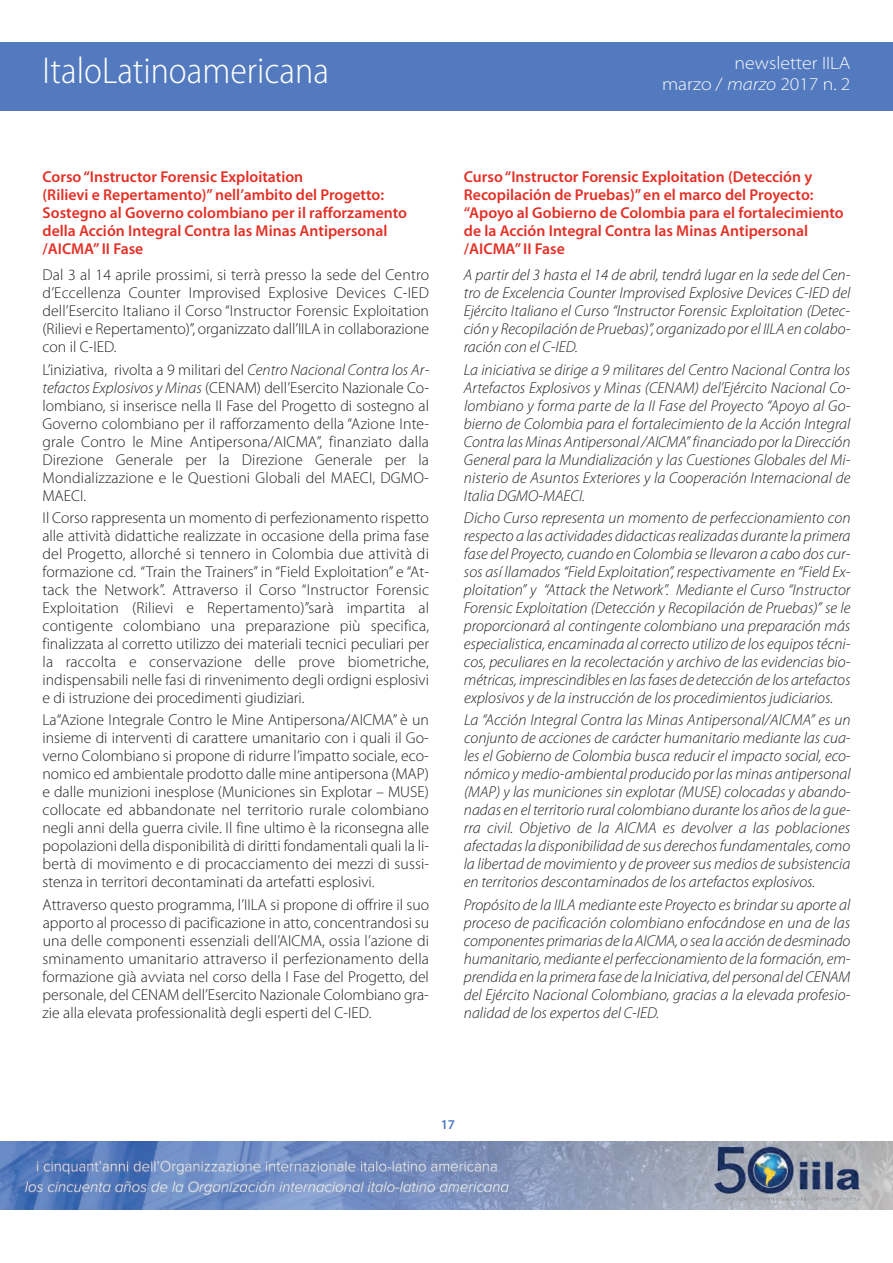
<style>
.page{position:relative;width:893px;height:1263px;background:#fff}
.page>*{position:absolute;margin:0;border:0;box-sizing:border-box;transform-origin:0 0}
.t1{font:300 semi-condensed 37.5px "Myriad Pro";color:#fff}
.t2{font:300 semi-expanded 18px/21.6px "Myriad Pro";color:#fff;text-align:right}
.t3{font:italic 300 15.75px/18px "Myriad Pro";color:#231f20;text-align:justify}
.t4{font:300 15.75px/18px "Myriad Pro";color:#231f20;text-align:justify}
.t5{font:600 15.75px/18px "Myriad Pro";color:#e42f25}
.t6{font:600 13.5px "Myriad Pro";color:#537abe}
.s1{font-style:italic}
</style>
<div class="page">
<img style="left:0;top:1142px;width:893px;height:67px">
<div style="left:0;top:43px;width:893px;height:68px;background:#537abe"></div>
<h1 class="t1" style="left:43px;top:57px;width:288px">ItaloLatinoamericana</h1>
<p class="t2" style="left:662px;top:53px;width:190px">newsletter IILA<br>marzo / <span class="s1">marzo</span> 2017 n. 2</p>
<p class="t5" style="left:43px;top:169px;width:366px">Corso “Instructor Forensic Exploitation<br>(Rilievi e Repertamento)” nell’ambito del Progetto:<br>Sostegno al Governo colombiano per il rafforzamento della Acción Integral Contra las Minas Antipersonal /AICMA” II Fase</p>
<p class="t4" style="left:43px;top:267px;width:388px">Dal 3 al 14 aprile prossimi, si terrà presso la sede del Centro d’Eccellenza Counter Improvised Explosive Devices C-IED dell’Esercito Italiano il Corso “Instructor Forensic Exploitation (Rilievi e Repertamento)”, organizzato dall’IILA in collaborazione con il C-IED.</p>
<p class="t4" style="left:42px;top:362px;width:388px">L’iniziativa, rivolta a 9 militari del <span class="s1">Centro Nacional Contra los Ar&shy;tefactos Explosivos y Minas</span> (CENAM) dell’Esercito Nazionale Co&shy;lombiano, si inserisce nella II Fase del Progetto di sostegno al Governo colombiano per il rafforzamento della “Azione Inte&shy;grale Contro le Mine Antipersona/AICMA”, finanziato dalla Direzione Generale per la Direzione Generale per la Mondializzazione e le Questioni Globali del MAECI, DGMO-MAECI.</p>
<p class="t4" style="left:42px;top:510px;width:388px">Il Corso rappresenta un momento di perfezionamento rispetto alle attività didattiche realizzate in occasione della prima fase del Progetto, allorché si tennero in Colombia due attività di formazione cd. “Train the Trainers” in “Field Exploitation” e “At&shy;tack the Network”. Attraverso il Corso “Instructor Forensic Exploitation (Rilievi e Repertamento)”sarà impartita al contigente colombiano una preparazione più specifica, finalizzata al corretto utilizzo dei materiali tecnici peculiari per la raccolta e conservazione delle prove biometriche, indispensabili nelle fasi di rinvenimento degli ordigni esplosivi e di istruzione dei procedimenti giudiziari.</p>
<p class="t4" style="left:42px;top:712px;width:388px">La“Azione Integrale Contro le Mine Antipersona/AICMA” è un insieme di interventi di carattere umanitario con i quali il Go&shy;verno Colombiano si propone di ridurre l’impatto sociale, eco&shy;nomico ed ambientale prodotto dalle mine antipersona (MAP) e dalle munizioni inesplose (Municiones sin Explotar – MUSE) collocate ed abbandonate nel territorio rurale colombiano negli anni della guerra civile. Il fine ultimo è la riconsegna alle popolazioni della disponibilità di diritti fondamentali quali la li&shy;bertà di movimento e di procacciamento dei mezzi di sussi&shy;stenza in territori decontaminati da artefatti esplosivi.</p>
<p class="t4" style="left:42px;top:896px;width:388px">Attraverso questo programma, l’IILA si propone di offrire il suo apporto al processo di pacificazione in atto, concentrandosi su una delle componenti essenziali dell’AICMA, ossia l’azione di sminamento umanitario attraverso il perfezionamento della formazione già avviata nel corso della I Fase del Progetto, del personale, del CENAM dell’Esercito Nazionale Colombiano gra&shy;zie alla elevata professionalità degli esperti del C-IED.</p>
<p class="t5" style="left:464px;top:169px;width:381px">Curso “Instructor Forensic Exploitation (Detección y Recopilación de Pruebas)” en el marco del Proyecto: “Apoyo al Gobierno de Colombia para el fortalecimiento de la Acción Integral Contra las Minas Antipersonal /AICMA” II Fase</p>
<p class="t3" style="left:464px;top:267px;width:388px">A partir del 3 hasta el 14 de abril, tendrá lugar en la sede del Cen&shy;tro de Excelencia Counter Improvised Explosive Devices C-IED del Ejército Italiano el Curso “Instructor Forensic Exploitation (Detec&shy;ción y Recopilación de Pruebas)”, organizado por el IILA en colabo&shy;ración con el C-IED.</p>
<p class="t3" style="left:464px;top:362px;width:388px">La iniciativa se dirige a 9 militares del Centro Nacional Contra los Artefactos Explosivos y Minas (CENAM) del’Ejército Nacional Co&shy;lombiano y forma parte de la II Fase del Proyecto “Apoyo al Go&shy;bierno de Colombia para el fortalecimiento de la Acción Integral Contra las Minas Antipersonal /AICMA” financiado por la Dirección General para la Mundialización y las Cuestiones Globales del Mi&shy;nisterio de Asuntos Exteriores y la Cooperación Internacional de Italia DGMO-MAECI.</p>
<p class="t3" style="left:464px;top:510px;width:388px">Dicho Curso representa un momento de perfeccionamiento con respecto a las actividades didacticas realizadas durante la primera fase del Proyecto, cuando en Colombia se llevaron a cabo dos cur&shy;sos así llamados “Field Exploitation”, respectivamente en “Field Ex&shy;ploitation” y “Attack the Network”. Mediante el Curso “Instructor Forensic Exploitation (Detección y Recopilación de Pruebas)” se le proporcionará al contingente colombiano una preparación más especialistica, encaminada al correcto utilizo de los equipos técni&shy;cos, peculiares en la recolectación y archivo de las evidencias bio&shy;métricas, imprescindibles en las fases de detección de los artefactos explosivos y de la instrucción de los procedimientos judiciarios.</p>
<p class="t3" style="left:464px;top:712px;width:388px">La “Acción Integral Contra las Minas Antipersonal/AICMA” es un conjunto de acciones de carácter humanitario mediante las cua&shy;les el Gobierno de Colombia busca reducir el impacto social, eco&shy;nómico y medio-ambiental producido por las minas antipersonal (MAP) y las municiones sin explotar (MUSE) colocadas y abando&shy;nadas en el territorio rural colombiano durante los años de la gue&shy;rra civil. Objetivo de la AICMA es devolver a las poblaciones afectadas la disponibilidad de sus derechos fundamentales, como la libertad de movimiento y de proveer sus medios de subsistencia en territorios descontaminados de los artefactos explosivos.</p>
<p class="t3" style="left:464px;top:896px;width:388px">Propósito de la IILA mediante este Proyecto es brindar su aporte al proceso de pacificación colombiano enfocándose en una de las componentes primarias de la AICMA, o sea la acción de desminado humanitario, mediante el perfeccionamiento de la formación, em&shy;prendida en la primera fase de la Iniciativa, del personal del CENAM del Ejército Nacional Colombiano, gracias a la elevada profesio&shy;nalidad de los expertos del C-IED.</p>
<p class="t6" style="left:441px;top:1120px;width:16px">17</p>
</div>
